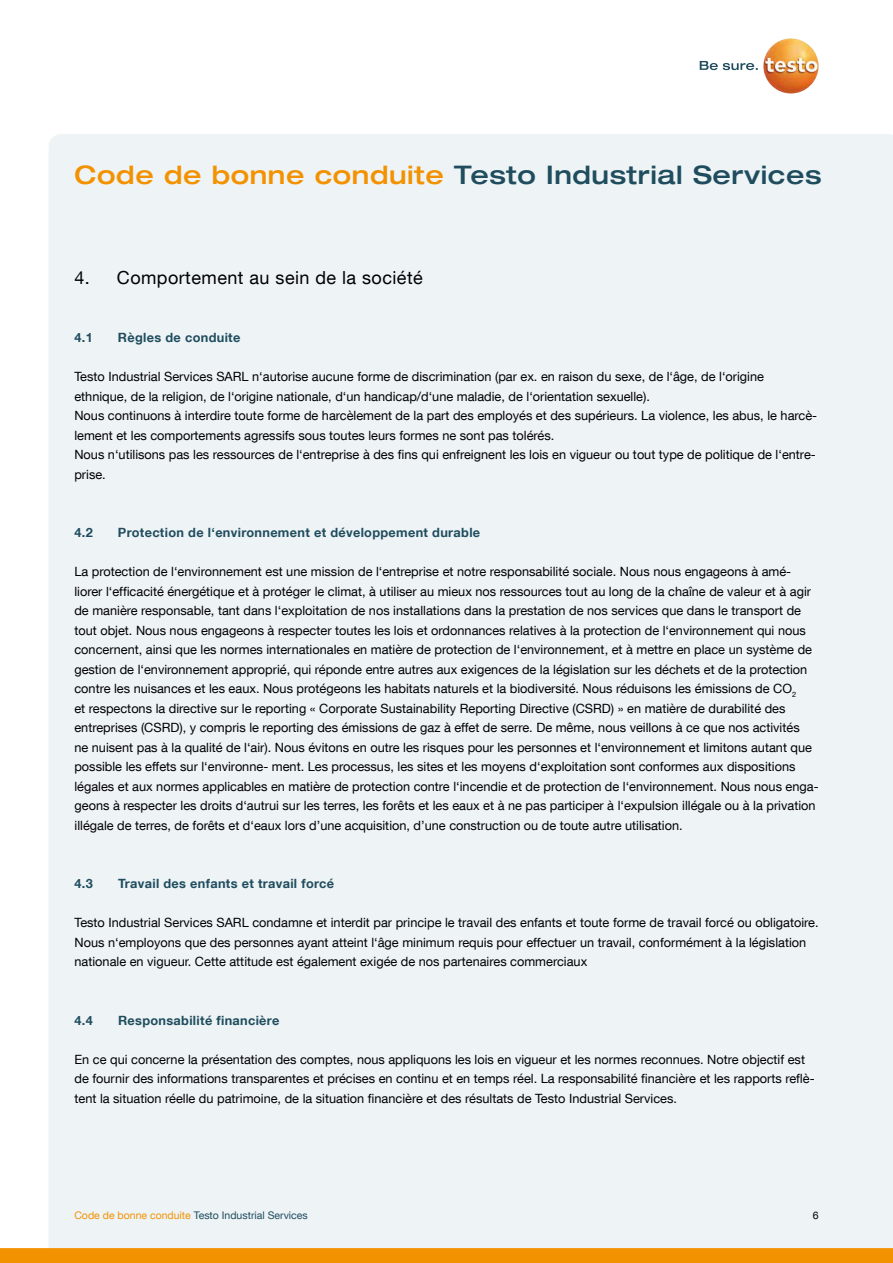
<style>
.page{position:relative;width:893px;height:1263px;background:#fff}
.page>*{position:absolute;margin:0;border:0;box-sizing:border-box;transform-origin:0 0}
.t1{font:500 expanded 25.5px "Helvetica Neue LT Com";letter-spacing:.025em;color:#1f4d5e}
.t2{font:18px "Helvetica Neue LT Com";letter-spacing:.025em;color:#000}
.t3{font:12.75px/19.5px "Helvetica Neue LT Com";color:#000}
.t4{font:700 12.75px "Helvetica Neue LT Com";letter-spacing:.025em;color:#1f4d5e}
.t5{font:10.5px "Helvetica Neue LT Com";color:#1f4d5e}
.t6{font:10.5px "Helvetica Neue LT Com";color:#000}
.s1{color:#f39200}
</style>
<div class="page">
<div style="left:49px;top:134px;width:844px;height:1114px;background:#eef3f6"></div>
<svg style="left:700px;top:61px;width:58px;height:9px"></svg>
<img style="left:763px;top:38px;width:56px;height:56px;border-radius:28px">
<div style="left:0;top:1248px;width:893px;height:15px;background:#f39200"></div>
<h1 class="t1" style="left:74px;top:158px;width:749px"><span class="s1">Code de bonne conduite</span> Testo Industrial Services</h1>
<h2 class="t2" style="left:74px;top:266px;width:350px">4. Comportement au sein de la société</h2>
<p class="t4" style="left:74px;top:329px;width:20px">4.1</p>
<p class="t4" style="left:118px;top:329px;width:124px">Règles de conduite</p>
<p class="t3" style="left:74px;top:366px;width:744px">Testo Industrial Services SARL n‘autorise aucune forme de discrimination (par ex. en raison du sexe, de l‘âge, de l‘origine ethnique, de la religion, de l‘origine nationale, d‘un handicap/d‘une maladie, de l‘orientation sexuelle).<br>Nous continuons à interdire toute forme de harcèlement de la part des employés et des supérieurs. La violence, les abus, le harcè&shy;lement et les comportements agressifs sous toutes leurs formes ne sont pas tolérés.<br>Nous n‘utilisons pas les ressources de l‘entreprise à des fins qui enfreignent les lois en vigueur ou tout type de politique de l‘entre&shy;prise.</p>
<p class="t4" style="left:74px;top:524px;width:20px">4.2</p>
<p class="t4" style="left:118px;top:524px;width:364px">Protection de l‘environnement et développement durable</p>
<p class="t3" style="left:74px;top:561px;width:746px">La protection de l‘environnement est une mission de l‘entreprise et notre responsabilité sociale. Nous nous engageons à amé&shy;liorer l‘efficacité énergétique et à protéger le climat, à utiliser au mieux nos ressources tout au long de la chaîne de valeur et à agir de manière responsable, tant dans l‘exploitation de nos installations dans la prestation de nos services que dans le transport de tout objet. Nous nous engageons à respecter toutes les lois et ordonnances relatives à la protection de l‘environnement qui nous concernent, ainsi que les normes internationales en matière de protection de l‘environnement, et à mettre en place un système de gestion de l‘environnement approprié, qui réponde entre autres aux exigences de la législation sur les déchets et de la protection contre les nuisances et les eaux. Nous protégeons les habitats naturels et la biodiversité. Nous réduisons les émissions de CO<sub>2<br></sub>et respectons la directive sur le reporting « Corporate Sustainability Reporting Directive (CSRD) » en matière de durabilité des entreprises (CSRD), y compris le reporting des émissions de gaz à effet de serre. De même, nous veillons à ce que nos activités<br>ne nuisent pas à la qualité de l‘air). Nous évitons en outre les risques pour les personnes et l‘environnement et limitons autant que possible les effets sur l‘environne- ment. Les processus, les sites et les moyens d‘exploitation sont conformes aux dispositions légales et aux normes applicables en matière de protection contre l‘incendie et de protection de l‘environnement. Nous nous enga&shy;geons à respecter les droits d‘autrui sur les terres, les forêts et les eaux et à ne pas participer à l‘expulsion illégale ou à la privation illégale de terres, de forêts et d‘eaux lors d’une acquisition, d’une construction ou de toute autre utilisation.</p>
<p class="t4" style="left:75px;top:875px;width:20px">4.3</p>
<p class="t4" style="left:118px;top:875px;width:218px">Travail des enfants et travail forcé</p>
<p class="t3" style="left:75px;top:912px;width:746px">Testo Industrial Services SARL condamne et interdit par principe le travail des enfants et toute forme de travail forcé ou obligatoire.<br>Nous n‘employons que des personnes ayant atteint l‘âge minimum requis pour effectuer un travail, conformément à la législation nationale en vigueur. Cette attitude est également exigée de nos partenaires commerciaux</p>
<p class="t4" style="left:75px;top:1012px;width:20px">4.4</p>
<p class="t4" style="left:118px;top:1012px;width:163px">Responsabilité financière</p>
<p class="t3" style="left:75px;top:1049px;width:742px">En ce qui concerne la présentation des comptes, nous appliquons les lois en vigueur et les normes reconnues. Notre objectif est de fournir des informations transparentes et précises en continu et en temps réel. La responsabilité financière et les rapports reflè&shy;tent la situation réelle du patrimoine, de la situation financière et des résultats de Testo Industrial Services.</p>
<p class="t5" style="left:74px;top:1209px;width:235px"><span class="s1">Code de bonne conduite</span> Testo Industrial Services</p>
<p class="t6" style="left:813px;top:1209px;width:7px">6</p>
</div>
